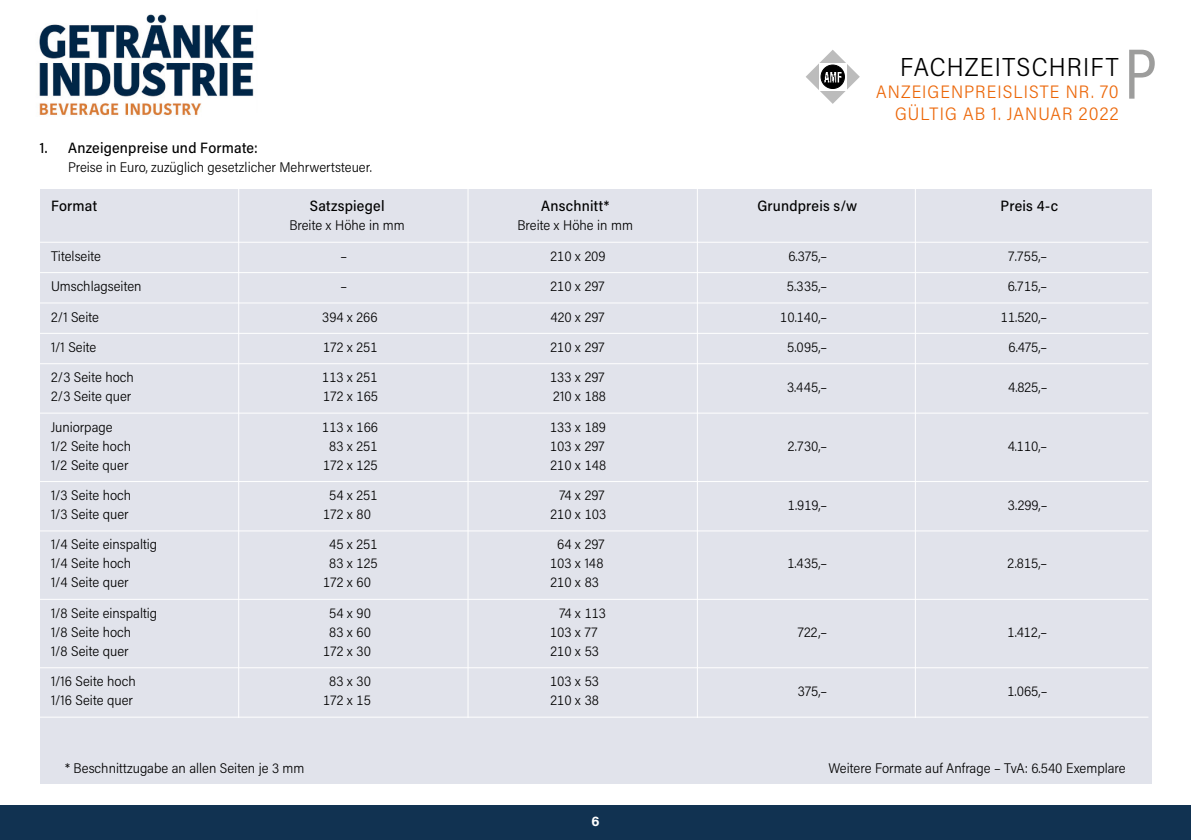
<style>
.page{position:relative;width:1191px;height:840px;background:#fff}
.page>*{position:absolute;margin:0;border:0;box-sizing:border-box;transform-origin:0 0}
.Zahlen{font:72px "Acumin Variable Concept";color:#9d9d9c}
.Text{font:26px "Acumin Variable Concept";letter-spacing:-.01em;color:#000}
.Text-2{font:18px/22px "Acumin Variable Concept";letter-spacing:.005em;color:#ec6608;text-align:right}
.Text-3{font:15px "Acumin Variable Concept";letter-spacing:.015em;color:#000}
.Text-4{font:14px "Acumin Variable Concept";letter-spacing:-.015em;color:#000}
.t1{font:14px "Acumin Variable Concept";color:#fff}
</style>
<div class="page">
<div style="left:0;top:805px;width:1191px;height:34px;background:#113251"></div>
<img style="left:39px;top:14px;width:215px;height:102px">
<svg style="left:806px;top:50px;width:54px;height:54px"></svg>
<svg style="left:819px;top:63px;width:27px;height:28px"></svg>
<img style="left:821px;top:65px;width:23px;height:23px;border-radius:12px">
<div style="left:820px;top:65px;width:25px;height:24px;border:1px solid #000;border-radius:50%"></div>
<div style="left:40px;top:189px;width:1111px;height:593px;background:#e1e3eb"></div>
<hr style="left:40px;top:241px;width:1108px;height:1px;background:#fff">
<hr style="left:40px;top:272px;width:1108px;height:1px;background:#fff">
<hr style="left:40px;top:302px;width:1108px;height:1px;background:#fff">
<hr style="left:40px;top:332px;width:1108px;height:1px;background:#fff">
<hr style="left:40px;top:363px;width:1108px;height:1px;background:#fff">
<hr style="left:40px;top:412px;width:1108px;height:1px;background:#fff">
<hr style="left:40px;top:480px;width:1108px;height:1px;background:#fff">
<hr style="left:40px;top:530px;width:1108px;height:1px;background:#fff">
<hr style="left:40px;top:598px;width:1108px;height:1px;background:#fff">
<hr style="left:40px;top:667px;width:1108px;height:1px;background:#fff">
<hr style="left:40px;top:716px;width:1108px;height:1px;background:#fff">
<hr style="left:238px;top:189px;width:1px;height:528px;background:#fff">
<hr style="left:467px;top:189px;width:1px;height:528px;background:#fff">
<hr style="left:697px;top:189px;width:1px;height:528px;background:#fff">
<hr style="left:915px;top:189px;width:1px;height:528px;background:#fff">
<p class="Text-3" style="left:40px;top:137px;width:219px">1. Anzeigenpreise und Formate:</p>
<p class="Text-4" style="left:68px;top:157px;width:305px">Preise in Euro, zuzüglich gesetzlicher Mehrwertsteuer.</p>
<p class="Text" style="left:900px;top:49px;width:221px">FACHZEITSCHRIFT</p>
<p class="Text-2" style="left:876px;top:80px;width:245px">ANZEIGENPREISLISTE NR. 70<br>GÜLTIG AB 1. JANUAR 2022</p>
<p class="Text-3" style="left:51px;top:196px;width:48px">Format</p>
<p class="Text-3" style="left:310px;top:196px;width:76px">Satzspiegel</p>
<p class="Text-3" style="left:541px;top:196px;width:70px">Anschnitt*</p>
<p class="Text-3" style="left:757px;top:196px;width:102px">Grundpreis s/w</p>
<p class="Text-3" style="left:1000px;top:196px;width:59px">Preis 4-c</p>
<p class="Text-4" style="left:289px;top:216px;width:118px">Breite x Höhe in mm</p>
<p class="Text-4" style="left:517px;top:216px;width:118px">Breite x Höhe in mm</p>
<p class="Text-4" style="left:51px;top:246px;width:52px">Titelseite</p>
<p class="Text-4" style="left:340px;top:246px;width:9px">–</p>
<p class="Text-4" style="left:550px;top:246px;width:57px">210 x 209</p>
<p class="Text-4" style="left:788px;top:246px;width:41px">6.375,–</p>
<p class="Text-4" style="left:1007px;top:246px;width:42px">7.755,–</p>
<p class="Text-4" style="left:51px;top:276px;width:92px">Umschlagseiten</p>
<p class="Text-4" style="left:340px;top:276px;width:9px">–</p>
<p class="Text-4" style="left:550px;top:276px;width:56px">210 x 297</p>
<p class="Text-4" style="left:787px;top:276px;width:43px">5.335,–</p>
<p class="Text-4" style="left:1007px;top:276px;width:42px">6.715,–</p>
<p class="Text-4" style="left:51px;top:307px;width:50px">2/1 Seite</p>
<p class="Text-4" style="left:322px;top:307px;width:57px">394 x 266</p>
<p class="Text-4" style="left:550px;top:307px;width:56px">420 x 297</p>
<p class="Text-4" style="left:780px;top:307px;width:49px">10.140,–</p>
<p class="Text-4" style="left:1001px;top:307px;width:49px">11.520,–</p>
<p class="Text-4" style="left:51px;top:337px;width:47px">1/1 Seite</p>
<p class="Text-4" style="left:323px;top:337px;width:56px">172 x 251</p>
<p class="Text-4" style="left:550px;top:337px;width:56px">210 x 297</p>
<p class="Text-4" style="left:787px;top:337px;width:42px">5.095,–</p>
<p class="Text-4" style="left:1008px;top:337px;width:41px">6.475,–</p>
<p class="Text-4" style="left:51px;top:367px;width:85px">2/3 Seite hoch</p>
<p class="Text-4" style="left:322px;top:367px;width:57px">113 x 251</p>
<p class="Text-4" style="left:550px;top:367px;width:56px">133 x 297</p>
<p class="Text-4" style="left:787px;top:377px;width:42px">3.445,–</p>
<p class="Text-4" style="left:1008px;top:377px;width:41px">4.825,–</p>
<p class="Text-4" style="left:51px;top:386px;width:82px">2/3 Seite quer</p>
<p class="Text-4" style="left:323px;top:386px;width:57px">172 x 165</p>
<p class="Text-4" style="left:553px;top:386px;width:55px">210 x 188</p>
<p class="Text-4" style="left:51px;top:417px;width:63px">Juniorpage</p>
<p class="Text-4" style="left:322px;top:417px;width:58px">113 x 166</p>
<p class="Text-4" style="left:550px;top:417px;width:58px">133 x 189</p>
<p class="Text-4" style="left:51px;top:436px;width:82px">1/2 Seite hoch</p>
<p class="Text-4" style="left:329px;top:436px;width:50px">83 x 251</p>
<p class="Text-4" style="left:550px;top:436px;width:56px">103 x 297</p>
<p class="Text-4" style="left:787px;top:436px;width:42px">2.730,–</p>
<p class="Text-4" style="left:1007px;top:436px;width:42px">4.110,–</p>
<p class="Text-4" style="left:51px;top:455px;width:79px">1/2 Seite quer</p>
<p class="Text-4" style="left:323px;top:455px;width:56px">172 x 125</p>
<p class="Text-4" style="left:550px;top:455px;width:58px">210 x 148</p>
<p class="Text-4" style="left:51px;top:485px;width:82px">1/3 Seite hoch</p>
<p class="Text-4" style="left:329px;top:485px;width:50px">54 x 251</p>
<p class="Text-4" style="left:559px;top:485px;width:47px">74 x 297</p>
<p class="Text-4" style="left:788px;top:495px;width:42px">1.919,–</p>
<p class="Text-4" style="left:1008px;top:495px;width:42px">3.299,–</p>
<p class="Text-4" style="left:51px;top:504px;width:79px">1/3 Seite quer</p>
<p class="Text-4" style="left:323px;top:504px;width:49px">172 x 80</p>
<p class="Text-4" style="left:550px;top:504px;width:58px">210 x 103</p>
<p class="Text-4" style="left:51px;top:534px;width:108px">1/4 Seite einspaltig</p>
<p class="Text-4" style="left:329px;top:534px;width:50px">45 x 251</p>
<p class="Text-4" style="left:557px;top:534px;width:49px">64 x 297</p>
<p class="Text-4" style="left:51px;top:553px;width:82px">1/4 Seite hoch</p>
<p class="Text-4" style="left:329px;top:553px;width:50px">83 x 125</p>
<p class="Text-4" style="left:550px;top:553px;width:55px">103 x 148</p>
<p class="Text-4" style="left:787px;top:553px;width:42px">1.435,–</p>
<p class="Text-4" style="left:1007px;top:553px;width:42px">2.815,–</p>
<p class="Text-4" style="left:51px;top:572px;width:79px">1/4 Seite quer</p>
<p class="Text-4" style="left:323px;top:572px;width:50px">172 x 60</p>
<p class="Text-4" style="left:550px;top:572px;width:51px">210 x 83</p>
<p class="Text-4" style="left:51px;top:603px;width:108px">1/8 Seite einspaltig</p>
<p class="Text-4" style="left:329px;top:603px;width:43px">54 x 90</p>
<p class="Text-4" style="left:559px;top:603px;width:49px">74 x 113</p>
<p class="Text-4" style="left:51px;top:622px;width:82px">1/8 Seite hoch</p>
<p class="Text-4" style="left:329px;top:622px;width:44px">83 x 60</p>
<p class="Text-4" style="left:550px;top:622px;width:49px">103 x 77</p>
<p class="Text-4" style="left:797px;top:622px;width:32px">722,–</p>
<p class="Text-4" style="left:1007px;top:622px;width:42px">1.412,–</p>
<p class="Text-4" style="left:51px;top:641px;width:79px">1/8 Seite quer</p>
<p class="Text-4" style="left:323px;top:641px;width:49px">172 x 30</p>
<p class="Text-4" style="left:550px;top:641px;width:51px">210 x 53</p>
<p class="Text-4" style="left:51px;top:671px;width:86px">1/16 Seite hoch</p>
<p class="Text-4" style="left:329px;top:671px;width:43px">83 x 30</p>
<p class="Text-4" style="left:550px;top:671px;width:51px">103 x 53</p>
<p class="Text-4" style="left:798px;top:681px;width:32px">375,–</p>
<p class="Text-4" style="left:1007px;top:681px;width:42px">1.065,–</p>
<p class="Text-4" style="left:51px;top:690px;width:84px">1/16 Seite quer</p>
<p class="Text-4" style="left:323px;top:690px;width:49px">172 x 15</p>
<p class="Text-4" style="left:550px;top:690px;width:50px">210 x 38</p>
<p class="Zahlen" style="left:1124px;top:24px;width:46px">P</p>
<p class="Text-4" style="left:65px;top:757px;width:241px">* Beschnittzugabe an allen Seiten je 3 mm</p>
<p class="Text-4" style="left:828px;top:757px;width:299px">Weitere Formate auf Anfrage – TvA: 6.540 Exemplare</p>
<p class="t1" style="left:591px;top:811px;width:9px">6</p>
</div>
